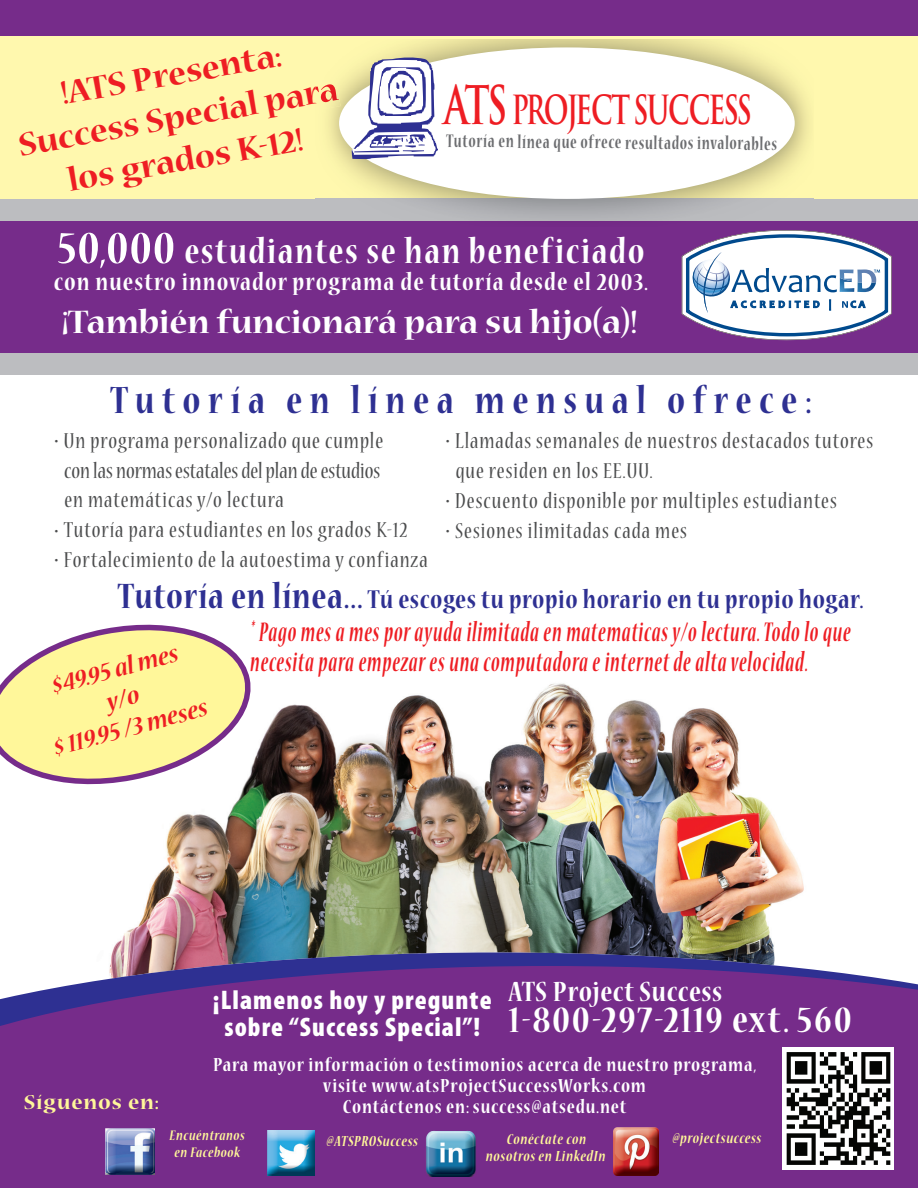
<style>
.page{position:relative;width:918px;height:1188px;background:#fff}
.page>*{position:absolute;margin:0;border:0;box-sizing:border-box;transform-origin:0 0}
.t1{font:700 condensed 42px "Nueva Std";letter-spacing:.18em;color:#2e3092}
.t2{font:700 condensed 41.25px "Nueva Std";letter-spacing:.04em;color:#fff}
.t3{font:700 39.15px "Trajan Pro";letter-spacing:-.08em;color:#ee1d23;scale:.69 1}
.t4{font:700 condensed 39px "Nueva Std";letter-spacing:.04em;color:#fff}
.t5{font:700 36px/43.2px "Nueva Std";color:#ee1d23;text-align:center}
.t6{font:700 36px "Nueva Std";color:#fff}
.t7{font:700 condensed 30.9px "Nueva Std";letter-spacing:.02em;color:#fff}
.t8{font:italic 700 condensed 30.45px/30.5px "Nueva Std";letter-spacing:.04em;color:#ee1d23;scale:.74 1}
.t9{font:700 condensed 28.5px "Nueva Std";letter-spacing:.02em;color:#2e3092}
.t10{font:italic 700 condensed 28.2px/30px "Nueva Std";color:#ee1d23;text-align:center;scale:1.17 1}
.t11{font:700 condensed 27px "Nueva Std";letter-spacing:.04em;color:#fff}
.t12{font:900 condensed 27px/27px "Myriad Pro";letter-spacing:.04em;color:#fff;text-align:center}
.t13{font:condensed 24px/29.2px "Nueva Std";letter-spacing:.04em;color:#4b4c4d;text-align:justify}
.t14{font:700 22.5px "Nueva Std";letter-spacing:.04em;color:#fff79a}
.t15{font:700 condensed 21px/21px "Nueva Std";letter-spacing:.04em;color:#fff;text-align:center}
.t16{font:700 condensed 20.25px "Nueva Std";letter-spacing:.03em;color:#6c6d70;scale:.84 1}
.t17{font:italic 700 condensed 16.5px/17.4px "Nueva Std";letter-spacing:.04em;color:#fff79a;text-align:center}
.t18{font:italic 700 condensed 15.75px "Nueva Std";letter-spacing:.04em;color:#fff79a}
.s1{font-size:51.9px}
.s2{font-size:51px}
.s3{font-size:39px}
</style>
<div class="page">
<div style="left:0;top:15px;width:918px;height:191px;background:#fff8ae"></div>
<img style="left:112px;top:683px;width:692px;height:269px">
<div style="left:0;top:0;width:918px;height:36px;background:#762c8a"></div>
<img style="left:110px;top:952px;width:670px;height:14px">
<svg style="left:0;top:966px;width:918px;height:222px;background:#75318c"></svg>
<div style="left:0;top:206px;width:918px;height:167px;background:#762c8a"></div>
<div style="left:0;top:199px;width:918px;height:21px;background:#bcbdc0"></div>
<div style="left:0;top:353px;width:918px;height:22px;background:#bcbdc0"></div>
<svg style="left:682px;top:230px;width:209px;height:110px;background:#c1c3da"></svg>
<img style="left:783px;top:1048px;width:111px;height:121px">
<img style="left:425px;top:1129px;width:52px;height:47px">
<img style="left:614px;top:1127px;width:44px;height:48px">
<img style="left:268px;top:1131px;width:46px;height:44px">
<img style="left:105px;top:1128px;width:50px;height:47px">
<svg style="left:0;top:624px;width:261px;height:167px"></svg>
<img style="left:316px;top:39px;width:498px;height:182px">
<img style="left:316px;top:75px;width:25px;height:36px">
<div style="left:339px;top:47px;width:456px;height:152px;background:#fff;border-radius:50%"></div>
<svg style="left:352px;top:57px;width:86px;height:103px"></svg>
<h3 class="t5" style="left:8px;top:83px;width:326px;rotate:-10deg">!ATS Presenta:<br>Success Special para los grados K-12!</h3>
<h3 class="t3" style="left:444px;top:85px;width:448px"><span class="s1">ATS</span> PROJECT SUCCESS</h3>
<p class="t16" style="left:446px;top:133px;width:395px">Tutoría en línea que ofrece resultados invalorables</p>
<h3 class="t4" style="left:57px;top:234px;width:589px"><span class="s2">50,000</span> estudiantes se han beneficiado</h3>
<p class="t11" style="left:54px;top:269px;width:596px">con nuestro innovador programa de tutoría desde el 2003.</p>
<h3 class="t6" style="left:68px;top:305px;width:571px">También funcionará para su hijo(a)!</h3>
<h3 class="t6" style="left:69px;top:339px;width:9px;rotate:-180deg">!</h3>
<h1 class="t1" style="left:110px;top:381px;width:703px">Tutoría en línea mensual ofrece:</h1>
<p class="t13" style="left:456px;top:427px;width:419px;line-height:30px;text-indent:-10px">• Llamadas semanales de nuestros destacados tutores que residen en los EE.UU.</p>
<p class="t13" style="left:446px;top:487px;width:393px">• Descuento disponible por multiples estudiantes</p>
<p class="t13" style="left:446px;top:517px;width:243px">• Sesiones ilimitadas cada mes</p>
<p class="t13" style="left:64px;top:427px;width:321px;text-indent:-10px">• Un programa personalizado que cumple con las normas estatales del plan de estudios en matemáticas y/o lectura</p>
<p class="t13" style="left:54px;top:516px;width:355px">• Tutoría para estudiantes en los grados K-12</p>
<p class="t13" style="left:54px;top:546px;width:375px">• Fortalecimiento de la autoestima y confianza</p>
<p class="t9" style="left:118px;top:587px;width:748px"><span class="s3">Tutoría en línea...</span> Tú escoges tu propio horario en tu propio hogar.</p>
<p class="t10" style="left:35px;top:676px;width:137px;rotate:-15deg">$49.95 al mes y/o<br>$ 119.95 /3 meses</p>
<p class="t8" style="left:250px;top:618px;width:813px">* Pago mes a mes por ayuda ilimitada en matematicas y/o lectura. Todo lo que necesita para empezar es una computadora e internet de alta velocidad.</p>
<p class="t14" style="left:24px;top:1092px;width:137px">Síguenos en:</p>
<p class="t12" style="left:213px;top:986px;width:280px">¡Llamenos hoy y pregunte sobre “Success Special”!</p>
<p class="t7" style="left:509px;top:978px;width:215px">ATS Project Success</p>
<h2 class="t2" style="left:509px;top:1001px;width:345px">1-800-297-2119 ext. 560</h2>
<p class="t15" style="left:213px;top:1055px;width:545px">Para mayor información o testimonios acerca de nuestro programa, visite www.atsProjectSuccessWorks.com<br>Contáctenos en: success@atsedu.net</p>
<p class="t18" style="left:170px;top:1128px;width:77px">Encuéntranos</p>
<p class="t18" style="left:174px;top:1146px;width:67px">en Facebook</p>
<p class="t17" style="left:327px;top:1133px;width:93px">@ATSPROSuccess</p>
<p class="t17" style="left:672px;top:1130px;width:90px">@projectsuccess</p>
<p class="t17" style="left:486px;top:1131px;width:121px">Conéctate con nosotros en LinkedIn</p>
</div>
